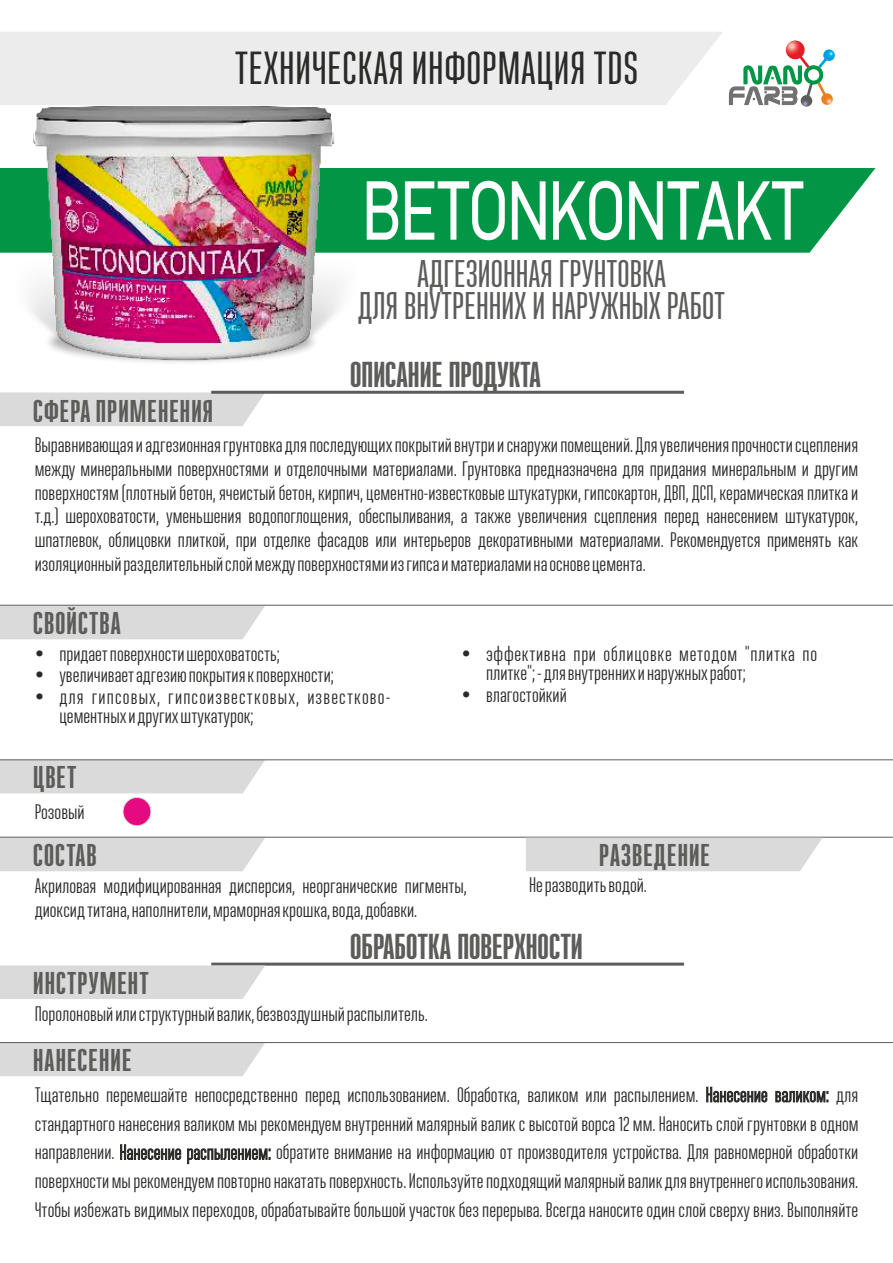
<style>
.page{position:relative;width:893px;height:1263px;background:#fff}
.page>*{position:absolute;margin:0;border:0;box-sizing:border-box;transform-origin:0 0}
.t1{font:84.75px "PF Din Display Pro";color:#fefefe;scale:.76 1}
.t2{font:500 46.35px "Ristretto Pro";letter-spacing:.015em;color:#2a2a29}
.t3{font:500 38.55px/32px "Ristretto Pro";color:#5c5c5b;text-align:center}
.t4{font:700 36px "Ristretto Pro";color:#5c5c5b}
.t5{font:700 31.5px "Ristretto Pro";letter-spacing:.035em;color:#5c5c5b}
.t6{font:21px/24px "Ristretto Pro";color:#2a2a29;text-align:justify}
.t7{font:21px/19.2px "Ristretto Pro";letter-spacing:.035em;color:#2a2a29}
</style>
<div class="page">
<div style="left:0;top:392px;width:264px;height:34px;background:#dadada"></div>
<div style="left:0;top:32px;width:722px;height:73px;background:#ececec"></div>
<svg style="left:786px;top:40px;width:19px;height:19px"></svg>
<svg style="left:729px;top:49px;width:106px;height:58px"></svg>
<svg style="left:0;top:168px;width:875px;height:85px;background:#109c51"></svg>
<div style="left:0;top:606px;width:265px;height:33px;background:#dadada"></div>
<hr style="left:0;top:605px;width:893px;height:1px;background:#5c5c5b">
<svg style="left:0;top:760px;width:265px;height:33px;background:#dadada"></svg>
<div style="left:123px;top:797px;width:28px;height:29px;background:#e50a7f;border:1px solid #dadada;border-radius:50%"></div>
<hr style="left:0;top:759px;width:893px;height:1px;background:#5c5c5b">
<hr style="left:211px;top:391px;width:473px;height:3px;background:#5c5c5b">
<div style="left:0;top:838px;width:265px;height:33px;background:#dadada"></div>
<hr style="left:0;top:837px;width:893px;height:1px;background:#5c5c5b">
<div style="left:526px;top:838px;width:296px;height:33px;background:#dadada"></div>
<hr style="left:211px;top:963px;width:473px;height:3px;background:#5c5c5b">
<svg style="left:0;top:965px;width:265px;height:34px;background:#dbdbdb"></svg>
<svg style="left:0;top:1043px;width:265px;height:33px;background:#dbdbdb"></svg>
<hr style="left:0;top:1042px;width:893px;height:1px;background:#5c5c5b">
<img style="left:16px;top:81px;width:340px;height:282px">
<h2 class="t2" style="left:235px;top:49px;width:405px">ТЕХНИЧЕСКАЯ ИНФОРМАЦИЯ TDS</h2>
<h1 class="t1" style="left:363px;top:176px;width:582px">BETONKONTAKT</h1>
<h3 class="t3" style="left:358px;top:261px;width:369px">АДГЕЗИОННАЯ ГРУНТОВКА<br>ДЛЯ ВНУТРЕННИХ И НАРУЖНЫХ РАБОТ</h3>
<h3 class="t4" style="left:350px;top:360px;width:192px">ОПИСАНИЕ ПРОДУКТА</h3>
<h3 class="t5" style="left:33px;top:398px;width:181px">СФЕРА ПРИМЕНЕНИЯ</h3>
<p class="t6" style="left:35px;top:434px;width:825px">Выравнивающая и адгезионная грунтовка для последующих покрытий внутри и снаружи помещений. Для увеличения прочности сцепления между минеральными поверхностями и отделочными материалами. Грунтовка предназначена для придания минеральным и другим поверхностям (плотный бетон, ячеистый бетон, кирпич, цементно-известковые штукатурки, гипсокартон, ДВП, ДСП, керамическая плитка и т.д.) шероховатости, уменьшения водопоглощения, обеспыливания, а также увеличения сцепления перед нанесением штукатурок, шпатлевок, облицовки плиткой, при отделке фасадов или интерьеров декоративными материалами. Рекомендуется применять как изоляционный разделительный слой между поверхностями из гипса и материалами на основе цемента.</p>
<h3 class="t5" style="left:33px;top:611px;width:89px">СВОЙСТВА</h3>
<p class="t6" style="left:59px;top:645px;width:332px;line-height:21.6px;text-align:left">придает поверхности шероховатость;<br>увеличивает адгезию покрытия к поверхности;<br>для гипсовых, гипсоизвестковых, известково-</p>
<p class="t6" style="left:59px;top:706px;width:196px">цементных и других штукатурок;</p>
<h3 class="t5" style="left:33px;top:765px;width:45px">ЦВЕТ</h3>
<p class="t6" style="left:35px;top:802px;width:51px">Розовый</p>
<p class="t7" style="left:486px;top:646px;width:332px">эффективна при облицовке методом "плитка по плитке"; - для внутренних и наружных работ;</p>
<p class="t6" style="left:486px;top:684px;width:82px">влагостойкий</p>
<h3 class="t5" style="left:33px;top:843px;width:65px">СОСТАВ</h3>
<p class="t6" style="left:35px;top:875px;width:434px">Акриловая модифицированная дисперсия, неорганические пигменты, диоксид титана, наполнители, мраморная крошка, вода, добавки.</p>
<h3 class="t5" style="left:599px;top:843px;width:112px">РАЗВЕДЕНИЕ</h3>
<p class="t6" style="left:529px;top:875px;width:119px">Не разводить водой.</p>
<h3 class="t4" style="left:350px;top:932px;width:234px">ОБРАБОТКА ПОВЕРХНОСТИ</h3>
<h3 class="t5" style="left:33px;top:970px;width:117px">ИНСТРУМЕНТ</h3>
<p class="t6" style="left:35px;top:1003px;width:395px">Поролоновый или структурный валик, безвоздушный распылитель.</p>
<h3 class="t5" style="left:33px;top:1047px;width:100px">НАНЕСЕНИЕ</h3>
<p class="t6" style="left:35px;top:1082px;width:825px;line-height:28.8px">Тщательно перемешайте непосредственно перед использованием. Обработка, валиком или распылением. Нанесение валиком: для стандартного нанесения валиком мы рекомендуем внутренний малярный валик с высотой ворса 12 мм. Наносить слой грунтовки в одном направлении. Нанесение распылением: обратите внимание на информацию от производителя устройства. Для равномерной обработки поверхности мы рекомендуем повторно накатать поверхность. Используйте подходящий малярный валик для внутреннего использования.<br>Чтобы избежать видимых переходов, обрабатывайте большой участок без перерыва. Всегда наносите один слой сверху вниз. Выполняйте</p>
</div>
